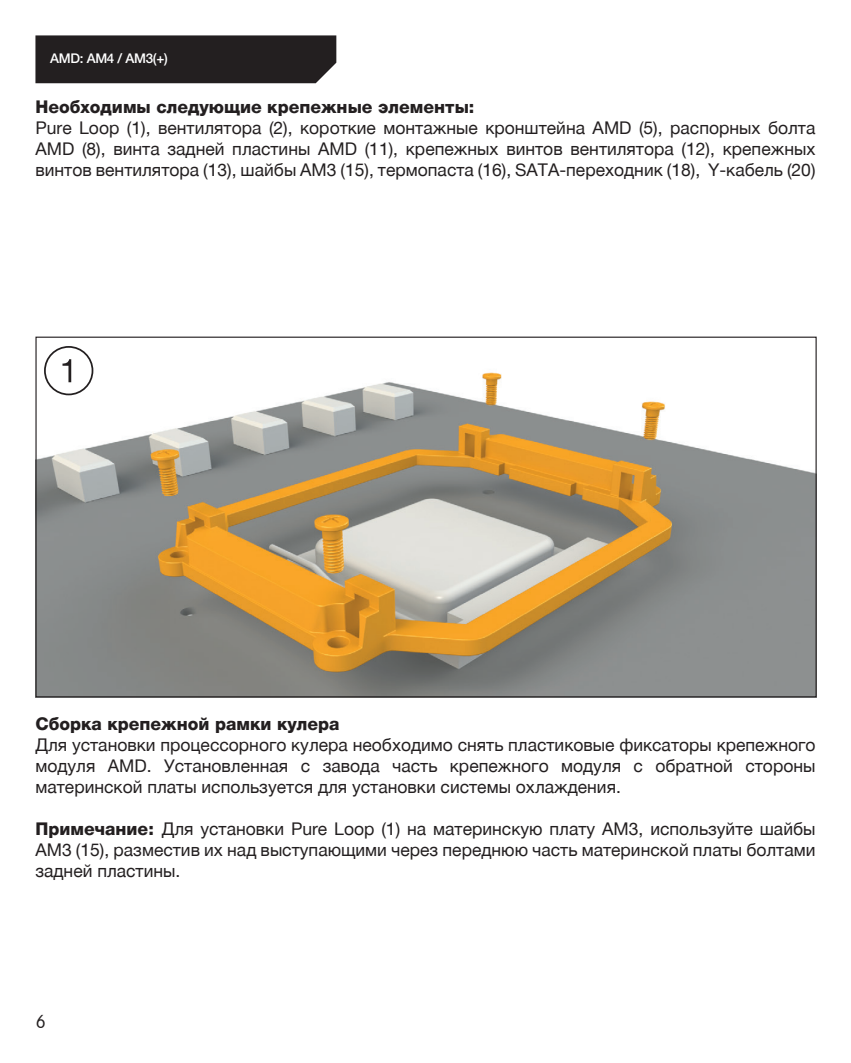
<style>
.page{position:relative;width:851px;height:1063px;background:#fff}
.page>*{position:absolute;margin:0;border:0;box-sizing:border-box;transform-origin:0 0}
.t1{font:20px "Corporate S";color:#231f20}
.t2{font:17.5px/21px "Helvetica Neue LTCYR";color:#231f20;text-align:justify}
.t3{font:800 17.5px "Helvetica Neue LTCYR";color:#231f20}
.t4{font:500 13.5px "Helvetica Neue LT Pro";letter-spacing:-.02em;color:#fff}
.s1{font-weight:800}
</style>
<div class="page">
<img style="left:37px;top:346px;width:777px;height:349px">
<div style="left:45px;top:347px;width:47px;height:47px;background:#fff;border-radius:50%"></div>
<div style="left:44px;top:346px;width:49px;height:49px;border:2px solid #231f20;border-radius:50%"></div>
<svg style="left:62px;top:359px;width:9px;height:23px"></svg>
<div style="left:35px;top:35px;width:301px;height:48px;background:#231f20"></div>
<p class="t4" style="left:50px;top:50px;width:119px">AMD: AM4 / AM3(+)</p>
<p class="t3" style="left:35px;top:97px;width:440px">Необходимы следующие крепежные элементы:</p>
<p class="t2" style="left:35px;top:117px;width:781px">Pure Loop (1), вентилятора (2), короткие монтажные кронштейна AMD (5), распорных болта AMD (8), винта задней пластины AMD (11), крепежных винтов вентилятора (12), крепежных винтов вентилятора (13), шайбы AM3 (15), термопаста (16), SATA-переходник (18), Y-кабель (20)</p>
<p class="t3" style="left:35px;top:714px;width:306px">Сборка крепежной рамки кулера</p>
<p class="t2" style="left:35px;top:735px;width:781px">Для установки процессорного кулера необходимо снять пластиковые фиксаторы крепежного модуля AMD. Установленная с завода часть крепежного модуля с обратной стороны материнской платы используется для установки системы охлаждения.</p>
<p class="t2" style="left:35px;top:819px;width:781px"><span class="s1">Примечание:</span> Для установки Pure Loop (1) на материнскую плату AM3, используйте шайбы AM3 (15), разместив их над выступающими через переднюю часть материнской платы болтами задней пластины.</p>
<p class="t1" style="left:35px;top:1010px;width:12px">6</p>
</div>
